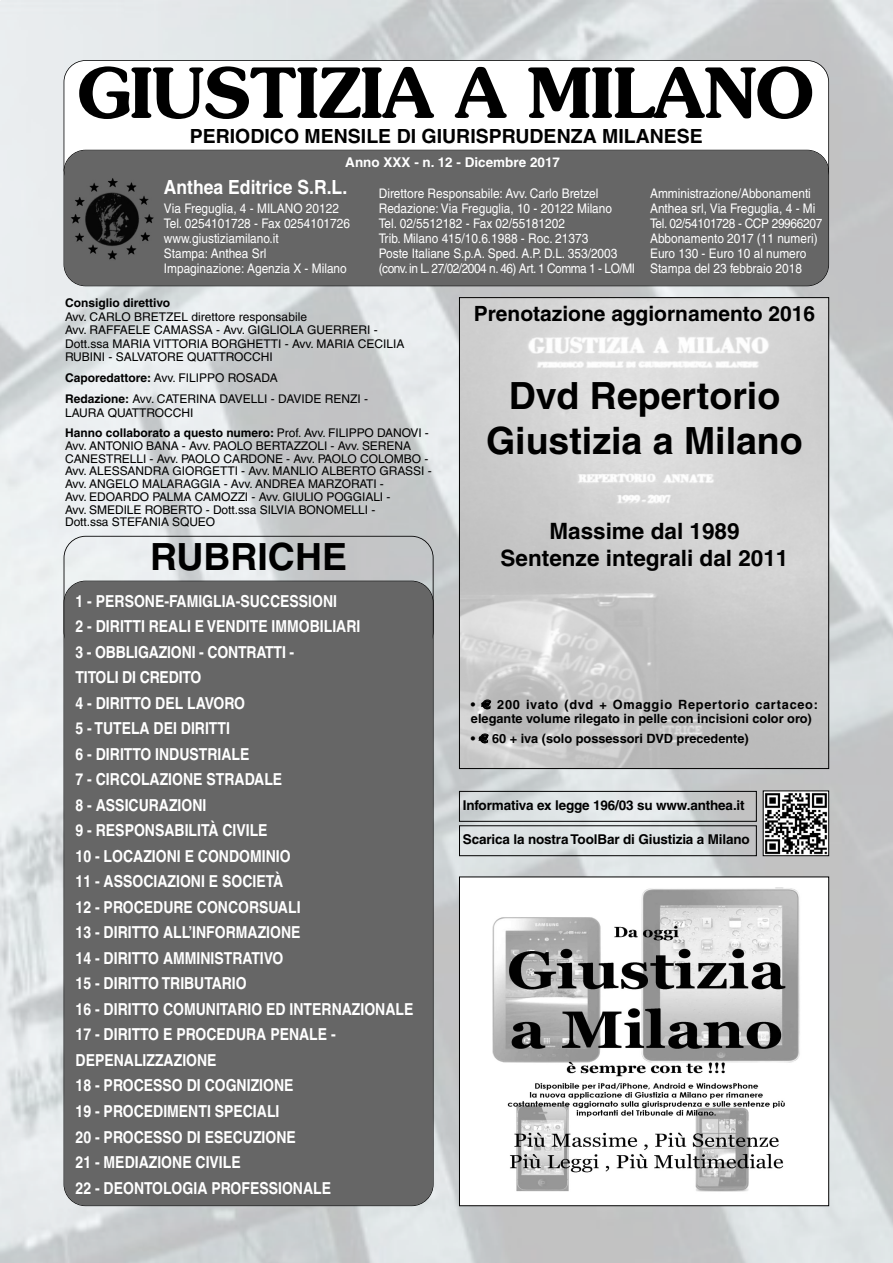
<style>
.page{position:relative;width:893px;height:1263px;background:#fff}
.page>*{position:absolute;margin:0;border:0;box-sizing:border-box;transform-origin:0 0}
.t1{font:600 69px "Souvenir";letter-spacing:-.015em;color:#000}
.t2{font:700 37.5px/45px "Helvetica";color:#000;text-align:center}
.t3{font:700 22.5px/27px "Helvetica";color:#000;text-align:center}
.t4{font:700 21px "Helvetica";color:#000}
.t5{font:700 19.5px "Helvetica";color:#000}
.t6{font:700 19.5px "Helvetica";color:#fff;scale:.9 1}
.t7{font:700 16.5px/25.5px "Helvetica";color:#fff;scale:.85 1}
.t8{font:700 13.5px "Helvetica";letter-spacing:-.01em;color:#000}
.t9{font:700 13.5px "Helvetica";color:#fff}
.t10{font:13.2px/15px "Helvetica";color:#fff;scale:.9 1}
.t11{font:700 12.75px/14.4px "Helvetica";color:#000}
.t12{font:12px/12.8px "Helvetica";letter-spacing:-.005em;color:#000}
.t13{font:700 12px "Helvetica";color:#000}
.s1{font-weight:700}
.s2{font-family:"Euro Sans"}
</style>
<div class="page">
<img style="left:0;top:0;width:893px;height:1263px">
<div style="left:64px;top:61px;width:764px;height:129px;background:#fff;border-radius:21px"></div>
<div style="left:64px;top:60px;width:765px;height:130px;border:2px solid #000;border-radius:22px"></div>
<div style="left:64px;top:151px;width:764px;height:135px;background:#666;border-radius:21px"></div>
<div style="left:64px;top:150px;width:765px;height:136px;border:2px solid #000;border-radius:22px"></div>
<img style="left:71px;top:178px;width:83px;height:82px">
<div style="left:64px;top:536px;width:369px;height:117px;border:2px solid #000;border-radius:22px"></div>
<div style="left:64px;top:581px;width:369px;height:624px;background:#666;border-radius:21px"></div>
<div style="left:64px;top:581px;width:369px;height:625px;border:2px solid #000;border-radius:22px"></div>
<div style="left:460px;top:877px;width:368px;height:328px;background:#fff"></div>
<img style="left:492px;top:887px;width:308px;height:305px">
<div style="left:459px;top:877px;width:370px;height:329px;border:1px solid #000"></div>
<div style="left:459px;top:791px;width:298px;height:31px;border:1px solid #000"></div>
<div style="left:459px;top:825px;width:298px;height:31px;border:1px solid #000"></div>
<img style="left:765px;top:793px;width:62px;height:61px">
<div style="left:763px;top:791px;width:66px;height:65px;border:1px solid #000"></div>
<img style="left:461px;top:299px;width:366px;height:468px">
<h1 class="t1" style="left:77px;top:65px;width:739px">GIUSTIZIA A MILANO</h1>
<h3 class="t5" style="left:190px;top:129px;width:515px">PERIODICO MENSILE DI GIURISPRUDENZA MILANESE</h3>
<p class="t9" style="left:345px;top:157px;width:216px">Anno XXX - n. 12 - Dicembre 2017</p>
<p class="t10" style="left:650px;top:187px;width:193px">Amministrazione/Abbonamenti<br>Anthea srl, Via Freguglia, 4 - Mi<br>Tel. 02/54101728 - CCP 29966207<br>Abbonamento 2017 (11 numeri)<br>Euro 130 - Euro 10 al numero<br>Stampa del 23 febbraio 2018</p>
<h3 class="t6" style="left:164px;top:180px;width:205px">Anthea Editrice S.R.L.</h3>
<p class="t10" style="left:164px;top:203px;width:208px">Via Freguglia, 4 - MILANO 20122<br>Tel. 0254101728 - Fax 0254101726 www.giustiziamilano.it<br>Stampa: Anthea Srl<br>Impaginazione: Agenzia X - Milano</p>
<p class="t13" style="left:65px;top:299px;width:106px">Consiglio direttivo</p>
<p class="t12" style="left:65px;top:311px;width:341px;line-height:13.5px">Avv. CARLO BRETZEL direttore responsabile<br>Avv. RAFFAELE CAMASSA - Avv. GIGLIOLA GUERRERI - Dott.ssa MARIA VITTORIA BORGHETTI - Avv. MARIA CECILIA RUBINI - SALVATORE QUATTROCCHI</p>
<p class="t12" style="left:65px;top:369px;width:305px;line-height:21px"><span class="s1">Caporedattore:</span> Avv. FILIPPO ROSADA<br><span class="s1">Redazione:</span> Avv. CATERINA DAVELLI - DAVIDE RENZI -</p>
<p class="t12" style="left:65px;top:404px;width:365px;line-height:20.2px">LAURA QUATTROCCHI<br><span class="s1">Hanno collaborato a questo numero:</span> Prof. Avv. FILIPPO DANOVI -</p>
<p class="t12" style="left:65px;top:440px;width:368px">Avv. ANTONIO BANA - Avv. PAOLO BERTAZZOLI - Avv. SERENA CANESTRELLI - Avv. PAOLO CARDONE - Avv. PAOLO COLOMBO - Avv. ALESSANDRA GIORGETTI - Avv. MANLIO ALBERTO GRASSI - Avv. ANGELO MALARAGGIA - Avv. ANDREA MARZORATI -<br>Avv. EDOARDO PALMA CAMOZZI - Avv. GIULIO POGGIALI -<br>Avv. SMEDILE ROBERTO - Dott.ssa SILVIA BONOMELLI -<br>Dott.ssa STEFANIA SQUEO</p>
<h2 class="t2" style="left:150px;top:538px;width:199px">RUBRICHE</h2>
<p class="t7" style="left:76px;top:590px;width:399px">1 - PERSONE-FAMIGLIA-SUCCESSIONI<br>2 - DIRITTI REALI E VENDITE IMMOBILIARI<br>3 - OBBLIGAZIONI - CONTRATTI -<br>TITOLI DI CREDITO<br>4 - DIRITTO DEL LAVORO<br>5 - TUTELA DEI DIRITTI<br>6 - DIRITTO INDUSTRIALE<br>7 - CIRCOLAZIONE STRADALE<br>8 - ASSICURAZIONI<br>9 - RESPONSABILITÀ CIVILE<br>10 - LOCAZIONI E CONDOMINIO<br>11 - ASSOCIAZIONI E SOCIETÀ<br>12 - PROCEDURE CONCORSUALI<br>13 - DIRITTO ALL’INFORMAZIONE<br>14 - DIRITTO AMMINISTRATIVO<br>15 - DIRITTO TRIBUTARIO<br>16 - DIRITTO COMUNITARIO ED INTERNAZIONALE<br>17 - DIRITTO E PROCEDURA PENALE -<br>DEPENALIZZAZIONE<br>18 - PROCESSO DI COGNIZIONE<br>19 - PROCEDIMENTI SPECIALI<br>20 - PROCESSO DI ESECUZIONE<br>21 - MEDIAZIONE CIVILE<br>22 - DEONTOLOGIA PROFESSIONALE</p>
<p class="t10" style="left:379px;top:187px;width:286px">Direttore Responsabile: Avv. Carlo Bretzel Redazione: Via Freguglia, 10 - 20122 Milano<br>Tel. 02/5512182 - Fax 02/55181202<br>Trib. Milano 415/10.6.1988 - Roc. 21373<br>Poste Italiane S.p.A. Sped. A.P. D.L. 353/2003 (conv. in L. 27/02/2004 n. 46) Art. 1 Comma 1 - LO/MI</p>
<h3 class="t4" style="left:474px;top:306px;width:343px">Prenotazione aggiornamento 2016</h3>
<h2 class="t2" style="left:486px;top:377px;width:318px">Dvd Repertorio<br>Giustizia a Milano</h2>
<h3 class="t3" style="left:501px;top:519px;width:289px">Massime dal 1989<br>Sentenze integrali dal 2011</h3>
<p class="t11" style="left:471px;top:698px;width:349px">• <span class="s2">€</span> 200 ivato (dvd + Omaggio Repertorio cartaceo: elegante volume rilegato in pelle con incisioni color oro)</p>
<p class="t11" style="left:471px;top:732px;width:279px">• <span class="s2">€</span> 60 + iva (solo possessori DVD precedente)</p>
<p class="t8" style="left:463px;top:800px;width:283px">Informativa ex legge 196/03 su www.anthea.it</p>
<p class="t8" style="left:463px;top:834px;width:288px">Scarica la nostra ToolBar di Giustizia a Milano</p>
</div>
